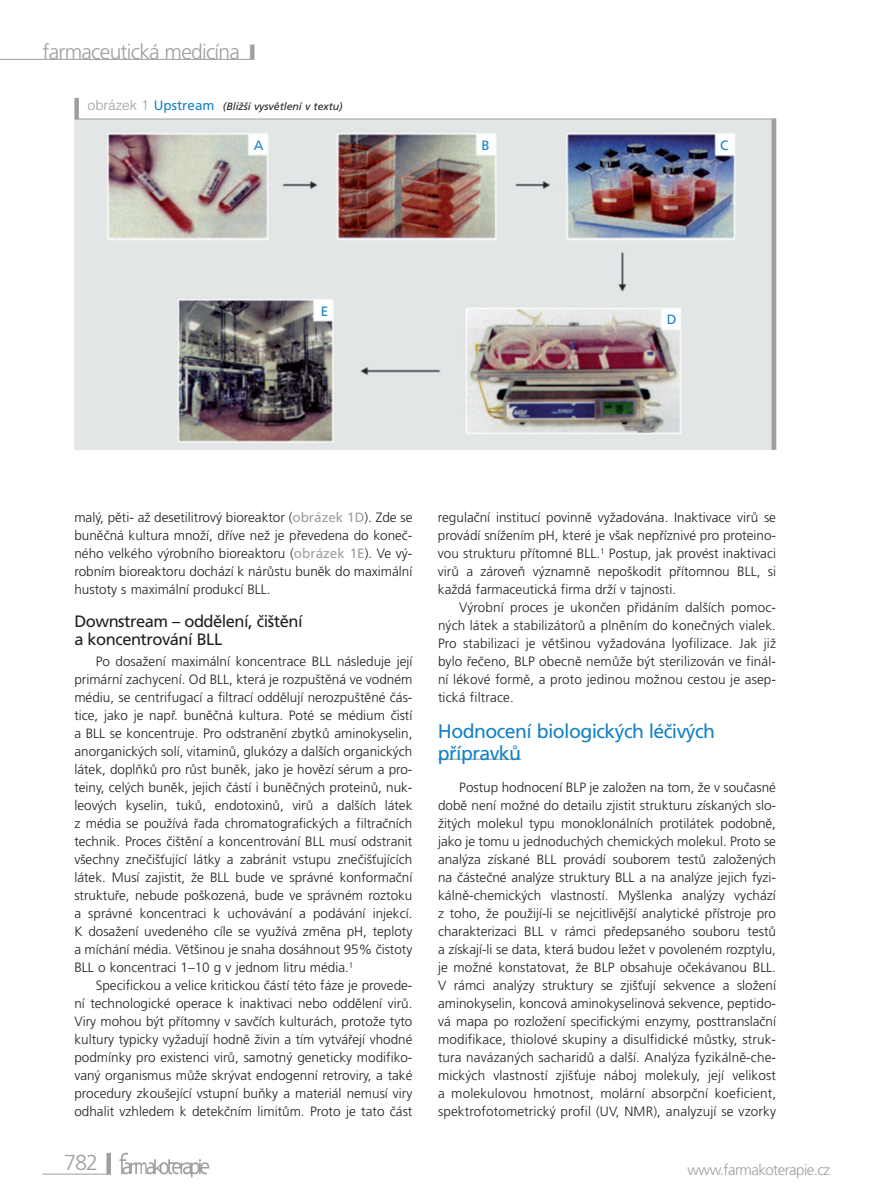
<style>
.page{position:relative;width:893px;height:1191px;background:#fff}
.page>*{position:absolute;margin:0;border:0;box-sizing:border-box;transform-origin:0 0}
.t1{font:300 21.6px "Frutiger CE";color:#9d9fa2}
.t2{font:300 21px "Frutiger CE";letter-spacing:-.035em;color:#9d9fa2}
.t3{font:19.5px/21.3px "Frutiger CE";letter-spacing:-.03em;color:#1582c5}
.t4{font:16.5px/18px "Frutiger CE";letter-spacing:-.03em;color:#231f20}
.t5{font:300 15px "Frutiger CE";letter-spacing:-.035em;color:#9d9fa2}
.t6{font:300 13.5px/18px "Frutiger CE";color:#231f20;text-align:justify}
.t7{font:13.5px "Frutiger CE";color:#1582c5}
.t8{font:italic 10.5px "Frutiger CE";color:#231f20}
.s1{font-family:"Nimbus San DCE Ligh";font-style:normal;font-size:15px;color:#9d9fa2}
.s2{font-style:normal;font-size:13.5px;color:#1582c5}
.s3{font-weight:400;color:#9d9fa2}
</style>
<div class="page">
<hr style="left:438px;top:759px;width:84px;height:1px;background:#9d9fa2">
<hr style="left:0;top:59px;width:254px;height:1px;background:#9d9fa2">
<hr style="left:43px;top:1173px;width:68px;height:1px;background:#9d9fa2">
<div style="left:106px;top:1152px;width:5px;height:22px;background:#9d9fa2"></div>
<svg style="left:119px;top:1152px;width:90px;height:25px"></svg>
<img style="left:74px;top:119px;width:697px;height:331px">
<hr style="left:75px;top:119px;width:701px;height:1px;background:#9d9fa2">
<div style="left:771px;top:119px;width:5px;height:331px;background:#9d9fa2"></div>
<div style="left:74px;top:98px;width:5px;height:21px;background:#9d9fa2"></div>
<h2 class="t2" style="left:43px;top:40px;width:214px">farmaceutická medicína ❙</h2>
<p class="t8" style="left:87px;top:100px;width:257px"><span class="s1">obrázek 1</span> <span class="s2">Upstream</span> (Bližší vysvětlení v textu)</p>
<p class="t7" style="left:254px;top:138px;width:11px">A</p>
<p class="t7" style="left:481px;top:138px;width:10px">B</p>
<p class="t7" style="left:720px;top:138px;width:10px">C</p>
<p class="t7" style="left:321px;top:304px;width:9px">E</p>
<p class="t7" style="left:667px;top:311px;width:11px">D</p>
<p class="t6" style="left:74px;top:508px;width:340px">malý, pěti- až desetilitrový bioreaktor (<span class="s3">obrázek 1D</span>). Zde se buněčná kultura množí, dříve než je převedena do koneč&shy;ného velkého výrobního bioreaktoru (<span class="s3">obrázek 1E</span>). Ve vý&shy;robním bioreaktoru dochází k nárůstu buněk do maximální hustoty s maximální produkcí BLL.</p>
<p class="t4" style="left:74px;top:612px;width:230px">Downstream – oddělení, čištění a koncentrování BLL</p>
<p class="t6" style="left:74px;top:652px;width:340px;text-indent:21px">Po dosažení maximální koncentrace BLL následuje její primární zachycení. Od BLL, která je rozpuštěná ve vodném médiu, se centrifugací a filtrací oddělují nerozpuštěné čás&shy;tice, jako je např. buněčná kultura. Poté se médium čistí a BLL se koncentruje. Pro odstranění zbytků aminokyselin, anorganických solí, vitaminů, glukózy a dalších organických látek, doplňků pro růst buněk, jako je hovězí sérum a pro&shy;teiny, celých buněk, jejich částí i buněčných proteinů, nuk&shy;leových kyselin, tuků, endotoxinů, virů a dalších látek z média se používá řada chromatografických a filtračních technik. Proces čištění a koncentrování BLL musí odstranit všechny znečišťující látky a zabránit vstupu znečišťujících látek. Musí zajistit, že BLL bude ve správné konformační struktuře, nebude poškozená, bude ve správném roztoku a správné koncentraci k uchovávání a podávání injekcí.<br>K dosažení uvedeného cíle se využívá změna pH, teploty a míchání média. Většinou je snaha dosáhnout 95% čistoty BLL o koncentraci 1–10 g v jednom litru média.<sup>1</sup></p>
<p class="t6" style="left:74px;top:976px;width:340px;text-indent:21px">Specifickou a velice kritickou částí této fáze je provede&shy;ní technologické operace k inaktivaci nebo oddělení virů.<br>Viry mohou být přítomny v savčích kulturách, protože tyto kultury typicky vyžadují hodně živin a tím vytvářejí vhodné podmínky pro existenci virů, samotný geneticky modifiko&shy;vaný organismus může skrývat endogenní retroviry, a také procedury zkoušející vstupní buňky a materiál nemusí viry odhalit vzhledem k detekčním limitům. Proto je tato část</p>
<h1 class="t1" style="left:64px;top:1150px;width:35px">782</h1>
<p class="t6" style="left:438px;top:508px;width:340px">regulační institucí povinně vyžadována. Inaktivace virů se provádí snížením pH, které je však nepříznivé pro proteino&shy;vou strukturu přítomné BLL.<sup>1</sup> Postup, jak provést inaktivaci virů a zároveň významně nepoškodit přítomnou BLL, si každá farmaceutická firma drží v tajnosti.</p>
<p class="t6" style="left:438px;top:598px;width:340px;text-indent:21px">Výrobní proces je ukončen přidáním dalších pomoc&shy;ných látek a stabilizátorů a plněním do konečných vialek.<br>Pro stabilizaci je většinou vyžadována lyofilizace. Jak již bylo řečeno, BLP obecně nemůže být sterilizován ve finál&shy;ní lékové formě, a proto jedinou možnou cestou je asep&shy;tická filtrace.</p>
<h3 class="t3" style="left:438px;top:721px;width:279px">Hodnocení biologických léčivých přípravků</h3>
<p class="t6" style="left:438px;top:778px;width:340px;text-indent:21px">Postup hodnocení BLP je založen na tom, že v současné době není možné do detailu zjistit strukturu získaných slo&shy;žitých molekul typu monoklonálních protilátek podobně, jako je tomu u jednoduchých chemických molekul. Proto se analýza získané BLL provádí souborem testů založených na částečné analýze struktury BLL a na analýze jejich fyzi&shy;kálně-chemických vlastností. Myšlenka analýzy vychází z toho, že použijí-li se nejcitlivější analytické přístroje pro charakterizaci BLL v rámci předepsaného souboru testů a získají-li se data, která budou ležet v povoleném rozptylu, je možné konstatovat, že BLP obsahuje očekávanou BLL.<br>V rámci analýzy struktury se zjišťují sekvence a složení aminokyselin, koncová aminokyselinová sekvence, peptido&shy;vá mapa po rozložení specifickými enzymy, posttranslační modifikace, thiolové skupiny a disulfidické můstky, struk&shy;tura navázaných sacharidů a další. Analýza fyzikálně-che&shy;mických vlastností zjišťuje náboj molekuly, její velikost a molekulovou hmotnost, molární absorpční koeficient, spektrofotometrický profil (UV, NMR), analyzují se vzorky</p>
<p class="t5" style="left:687px;top:1161px;width:144px">www.farmakoterapie.cz</p>
</div>
